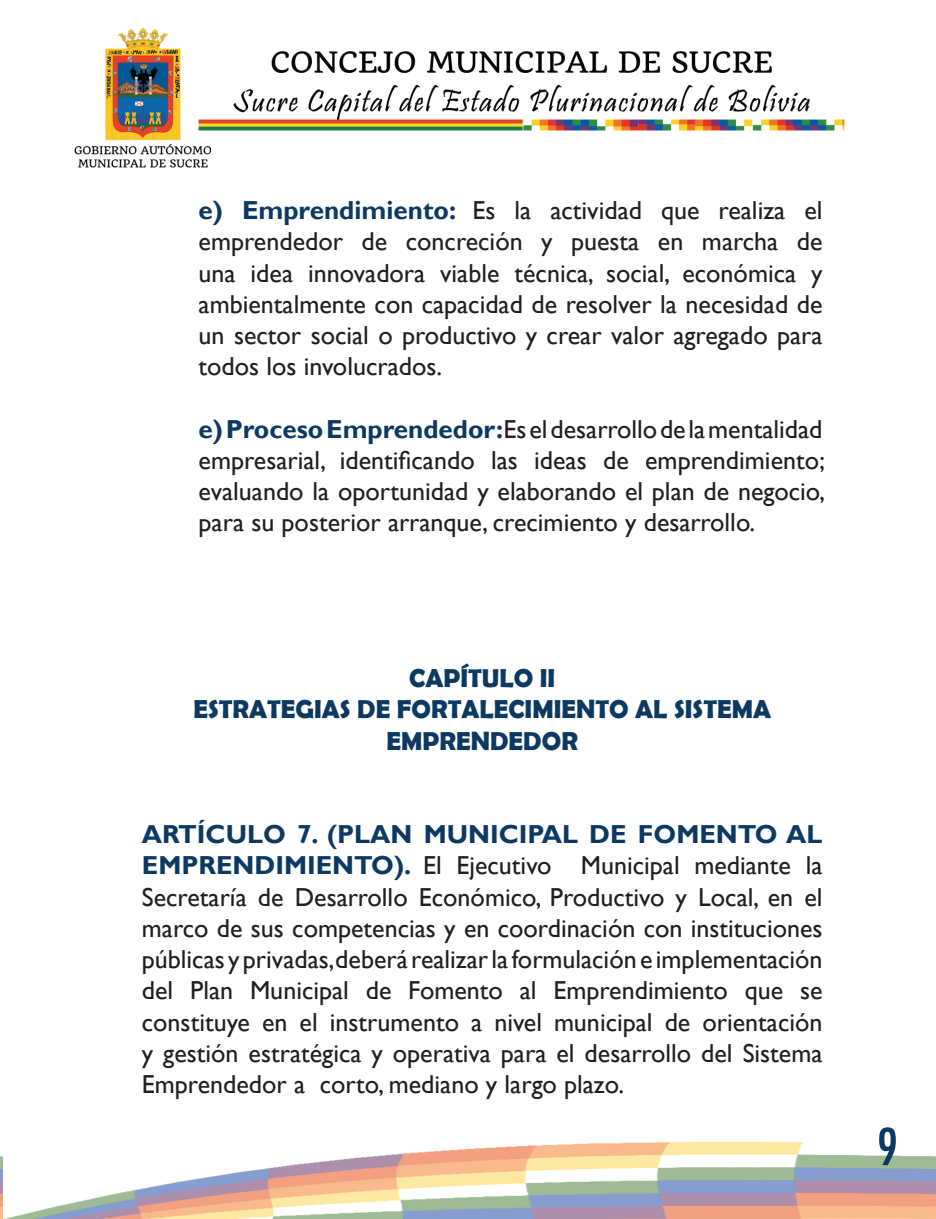
<style>
.page{position:relative;width:936px;height:1219px;background:#fff}
.page>*{position:absolute;margin:0;border:0;box-sizing:border-box;transform-origin:0 0}
.t1{font:condensed 60px "Tw Cen";color:#0c3962}
.t2{font:26px/31.2px "Gill Sans";color:#231f20;text-align:justify}
.t3{font:700 26px/31.2px "Berlin Sans FB Demi";color:#0c3962;text-align:center}
.s1{font-weight:700;color:#0c3962}
</style>
<div class="page">
<img style="left:2px;top:28px;width:933px;height:1191px">
<p class="t2" style="left:199px;top:195px;width:625px"><span class="s1">e) Emprendimiento:</span> Es la actividad que realiza el emprendedor de concreción y puesta en marcha de una idea innovadora viable técnica, social, económica y ambientalmente con capacidad de resolver la necesidad de un sector social o productivo y crear valor agregado para todos los involucrados.</p>
<p class="t2" style="left:199px;top:414px;width:628px"><span class="s1">e) Proceso Emprendedor:</span>Es el desarrollo de la mentalidad empresarial, identificando las ideas de emprendimiento; evaluando la oportunidad y elaborando el plan de negocio, para su posterior arranque, crecimiento y desarrollo.</p>
<p class="t3" style="left:193px;top:662px;width:579px">CAPÍTULO II<br>ESTRATEGIAS DE FORTALECIMIENTO AL SISTEMA<br>EMPRENDEDOR</p>
<p class="t2" style="left:142px;top:819px;width:682px"><span class="s1">ARTÍCULO 7. (PLAN MUNICIPAL DE FOMENTO AL EMPRENDIMIENTO).</span> El Ejecutivo Municipal mediante la Secretaría de Desarrollo Económico, Productivo y Local, en el marco de sus competencias y en coordinación con instituciones públicas y privadas,deberá realizar la formulación e implementación del Plan Municipal de Fomento al Emprendimiento que se constituye en el instrumento a nivel municipal de orientación y gestión estratégica y operativa para el desarrollo del Sistema Emprendedor a corto, mediano y largo plazo.</p>
<h1 class="t1" style="left:876px;top:1110px;width:23px">9</h1>
</div>
